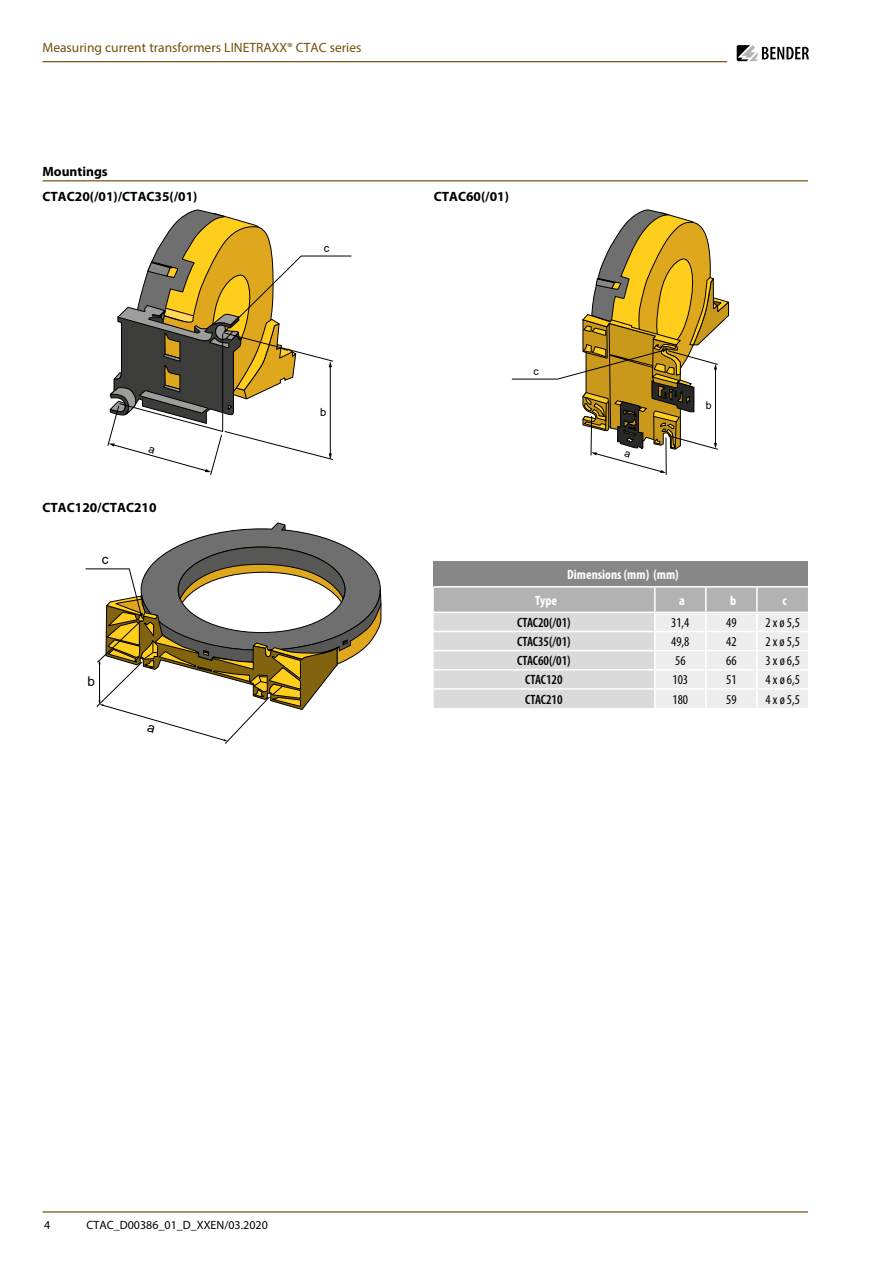
<style>
.page{position:relative;width:893px;height:1263px;background:#fff}
.page>*{position:absolute;margin:0;border:0;box-sizing:border-box;transform-origin:0 0}
.t1{font:700 13.5px "Myriad Pro";color:#000}
.t2{font:condensed 13.5px "Myriad Pro";color:#000}
.t3{font:13.5px "Myriad Pro";color:#754f0c}
.t4{font:600 condensed 13.5px "Myriad Pro";color:#000}
.t5{font:700 condensed 13.5px "Myriad Pro";color:#fff}
.t6{font:13.5px "Arial";color:#000}
.t7{font:12px "Myriad Pro";color:#000}
.t8{font:11.25px "Arial";color:#000}
.t9{font:10.5px "Arial";color:#000}
</style>
<div class="page">
<hr style="left:43px;top:61px;width:684px;height:1px;background:#754f0c">
<hr style="left:43px;top:1211px;width:765px;height:1px;background:#754f0c">
<svg style="left:737px;top:45px;width:72px;height:16px"></svg>
<hr style="left:43px;top:180px;width:765px;height:1px;background:#754f0c">
<div style="left:434px;top:561px;width:374px;height:26px;background:#878787"></div>
<svg style="left:434px;top:588px;width:374px;height:120px;background:#dad9d9"></svg>
<hr style="left:655px;top:612px;width:51px;height:1px;background:#fff">
<hr style="left:706px;top:612px;width:51px;height:1px;background:#fff">
<hr style="left:757px;top:612px;width:51px;height:1px;background:#fff">
<hr style="left:655px;top:631px;width:51px;height:1px;background:#fff">
<hr style="left:706px;top:631px;width:51px;height:1px;background:#fff">
<hr style="left:757px;top:631px;width:51px;height:1px;background:#fff">
<hr style="left:655px;top:650px;width:51px;height:1px;background:#fff">
<hr style="left:706px;top:650px;width:51px;height:1px;background:#fff">
<hr style="left:757px;top:650px;width:51px;height:1px;background:#fff">
<hr style="left:655px;top:669px;width:51px;height:1px;background:#fff">
<hr style="left:706px;top:669px;width:51px;height:1px;background:#fff">
<hr style="left:757px;top:669px;width:51px;height:1px;background:#fff">
<hr style="left:655px;top:688px;width:51px;height:2px;background:#fff">
<hr style="left:706px;top:688px;width:51px;height:2px;background:#fff">
<hr style="left:757px;top:688px;width:51px;height:2px;background:#fff">
<hr style="left:434px;top:586px;width:221px;height:2px;background:#fff">
<hr style="left:655px;top:586px;width:51px;height:2px;background:#fff">
<hr style="left:706px;top:586px;width:51px;height:2px;background:#fff">
<hr style="left:757px;top:586px;width:51px;height:2px;background:#fff">
<hr style="left:665px;top:438px;width:2px;height:37px;background:#000">
<svg style="left:107px;top:209px;width:245px;height:266px"></svg>
<svg style="left:511px;top:209px;width:219px;height:264px"></svg>
<svg style="left:85px;top:522px;width:297px;height:222px"></svg>
<p class="t3" style="left:43px;top:39px;width:320px">Measuring current transformers LINETRAXX® CTAC series</p>
<p class="t1" style="left:43px;top:163px;width:67px">Mountings</p>
<p class="t1" style="left:43px;top:188px;width:156px">CTAC20(/01)/CTAC35(/01)</p>
<p class="t1" style="left:43px;top:499px;width:116px">CTAC120/CTAC210</p>
<p class="t6" style="left:102px;top:550px;width:8px">c</p>
<p class="t6" style="left:88px;top:672px;width:9px">b</p>
<p class="t8" style="left:324px;top:240px;width:7px">c</p>
<p class="t8" style="left:320px;top:405px;width:8px">b</p>
<p class="t1" style="left:434px;top:188px;width:77px">CTAC60(/01)</p>
<p class="t9" style="left:533px;top:364px;width:7px">c</p>
<p class="t9" style="left:706px;top:398px;width:7px">b</p>
<p class="t5" style="left:567px;top:566px;width:113px">Dimensions (mm) (mm)</p>
<p class="t5" style="left:535px;top:592px;width:23px">Type</p>
<p class="t5" style="left:679px;top:592px;width:7px">a</p>
<p class="t5" style="left:730px;top:592px;width:8px">b</p>
<p class="t5" style="left:782px;top:592px;width:6px">c</p>
<p class="t4" style="left:517px;top:615px;width:55px">CTAC20(/01)</p>
<p class="t2" style="left:671px;top:614px;width:20px">31,4</p>
<p class="t2" style="left:726px;top:614px;width:12px">49</p>
<p class="t2" style="left:766px;top:614px;width:36px">2 x ø 5,5</p>
<p class="t4" style="left:517px;top:634px;width:55px">CTAC35(/01)</p>
<p class="t2" style="left:671px;top:633px;width:20px">49,8</p>
<p class="t2" style="left:726px;top:633px;width:12px">42</p>
<p class="t2" style="left:766px;top:633px;width:36px">2 x ø 5,5</p>
<p class="t4" style="left:517px;top:653px;width:55px">CTAC60(/01)</p>
<p class="t2" style="left:675px;top:653px;width:12px">56</p>
<p class="t2" style="left:726px;top:653px;width:12px">66</p>
<p class="t2" style="left:766px;top:653px;width:36px">3 x ø 6,5</p>
<p class="t4" style="left:525px;top:672px;width:39px">CTAC120</p>
<p class="t2" style="left:673px;top:672px;width:17px">103</p>
<p class="t2" style="left:726px;top:672px;width:12px">51</p>
<p class="t2" style="left:766px;top:672px;width:36px">4 x ø 6,5</p>
<p class="t4" style="left:525px;top:692px;width:39px">CTAC210</p>
<p class="t2" style="left:673px;top:691px;width:17px">180</p>
<p class="t2" style="left:726px;top:691px;width:12px">59</p>
<p class="t2" style="left:766px;top:691px;width:36px">4 x ø 5,5</p>
<p class="t7" style="left:44px;top:1217px;width:8px">4</p>
<p class="t7" style="left:87px;top:1217px;width:183px">CTAC_D00386_01_D_XXEN/03.2020</p>
</div>
